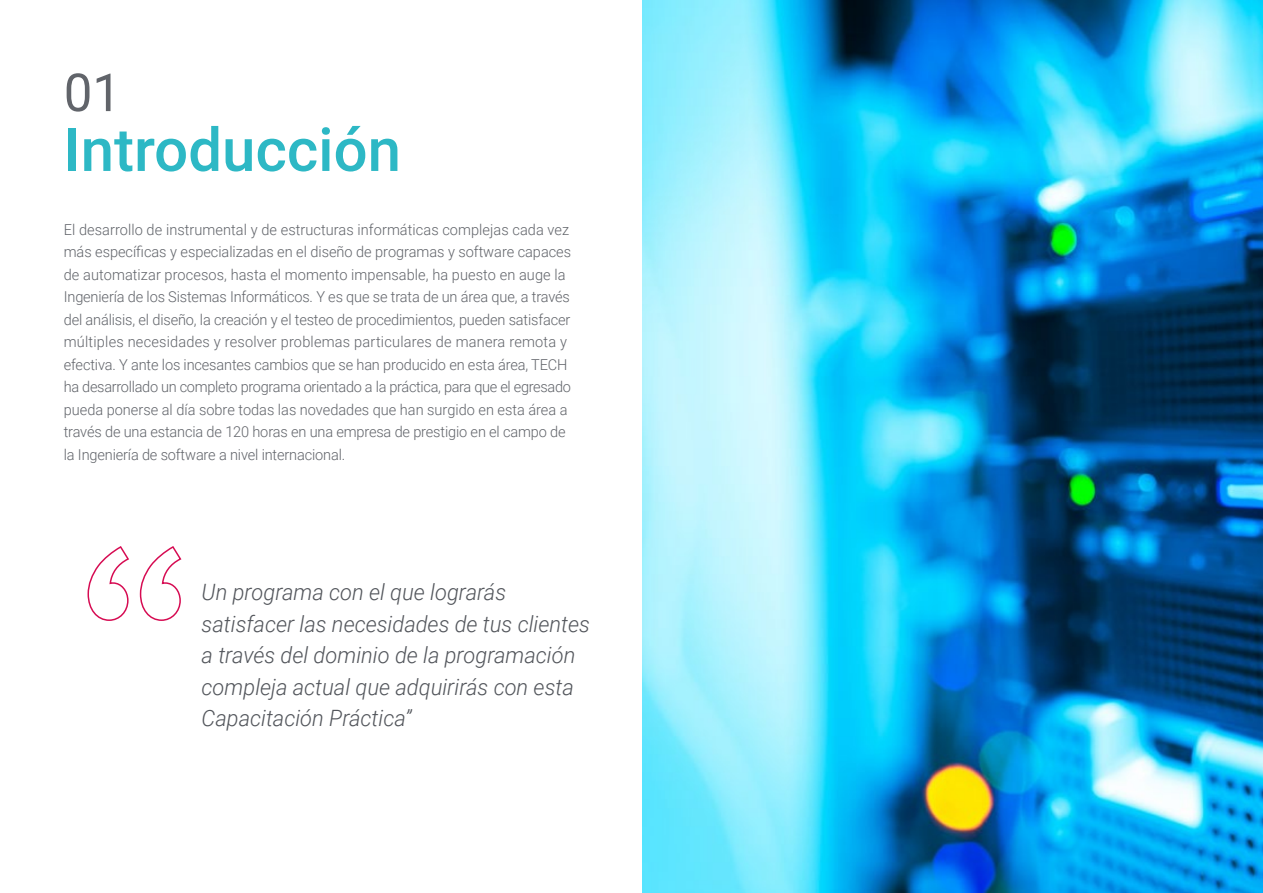
<style>
.page{position:relative;width:1263px;height:893px;background:#fff}
.page>*{position:absolute;margin:0;border:0;box-sizing:border-box;transform-origin:0 0}
.t1{font:500 60px "Roboto";color:#2db8c5}
.t2{font:52.5px "Roboto";color:#61646a}
.t3{font:italic 300 22.5px/31.5px "Roboto";color:#52555b}
.t4{font:300 15px/22.5px "Roboto";letter-spacing:-.01em;color:#61646a}
</style>
<div class="page">
<svg style="left:87px;top:546px;width:95px;height:75px"></svg>
<img style="left:642px;top:0;width:621px;height:893px">
<h2 class="t2" style="left:64px;top:56px;width:59px">01</h2>
<h1 class="t1" style="left:64px;top:108px;width:339px">Introducción</h1>
<p class="t4" style="left:64px;top:217px;width:509px">El desarrollo de instrumental y de estructuras informáticas complejas cada vez más específicas y especializadas en el diseño de programas y software capaces de automatizar procesos, hasta el momento impensable, ha puesto en auge la Ingeniería de los Sistemas Informáticos. Y es que se trata de un área que, a través del análisis, el diseño, la creación y el testeo de procedimientos, pueden satisfacer múltiples necesidades y resolver problemas particulares de manera remota y efectiva. Y ante los incesantes cambios que se han producido en esta área, TECH ha desarrollado un completo programa orientado a la práctica, para que el egresado pueda ponerse al día sobre todas las novedades que han surgido en esta área a través de una estancia de 120 horas en una empresa de prestigio en el campo de la Ingeniería de software a nivel internacional.</p>
<h3 class="t3" style="left:202px;top:576px;width:390px">Un programa con el que lograrás satisfacer las necesidades de tus clientes a través del dominio de la programación compleja actual que adquirirás con esta Capacitación Práctica”</h3>
</div>
